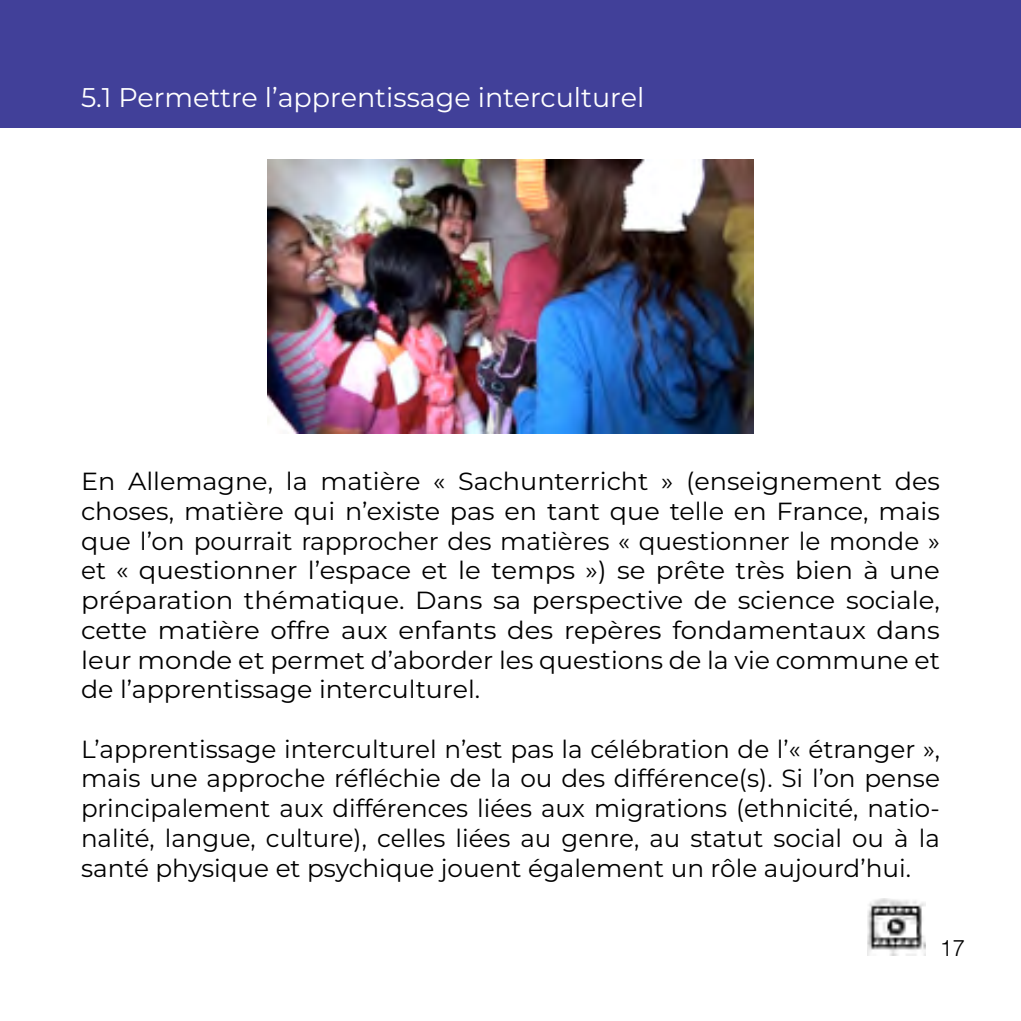
<style>
.page{position:relative;width:1021px;height:1021px;background:#fff}
.page>*{position:absolute;margin:0;border:0;box-sizing:border-box;transform-origin:0 0}
.t1{font:27px "Montserrat";color:#fff}
.t2{font:24.75px/29.7px "Montserrat";color:#000;text-align:justify}
.t3{font:300 22.5px "Helvetica";color:#000}
</style>
<div class="page">
<div style="left:0;top:0;width:1020px;height:128px;background:#414099"></div>
<img style="left:267px;top:159px;width:487px;height:274px">
<img style="left:867px;top:898px;width:58px;height:57px">
<p class="t1" style="left:81px;top:80px;width:565px">5.1 Permettre l’apprentissage interculturel</p>
<p class="t2" style="left:81px;top:466px;width:860px">En Allemagne, la matière « Sachunterricht » (enseignement des choses, matière qui n’existe pas en tant que telle en France, mais que l’on pourrait rapprocher des matières « questionner le monde » et « questionner l’espace et le temps ») se prête très bien à une préparation thématique. Dans sa perspective de science sociale, cette matière offre aux enfants des repères fondamentaux dans leur monde et permet d’aborder les questions de la vie commune et de l’apprentissage interculturel.</p>
<p class="t2" style="left:81px;top:733px;width:860px">L’apprentissage interculturel n’est pas la célébration de l’« étranger », mais une approche réfléchie de la ou des différence(s). Si l’on pense principalement aux différences liées aux migrations (ethnicité, natio&shy;nalité, langue, culture), celles liées au genre, au statut social ou à la santé physique et psychique jouent également un rôle aujourd’hui.</p>
<p class="t3" style="left:939px;top:928px;width:27px">17</p>
</div>
